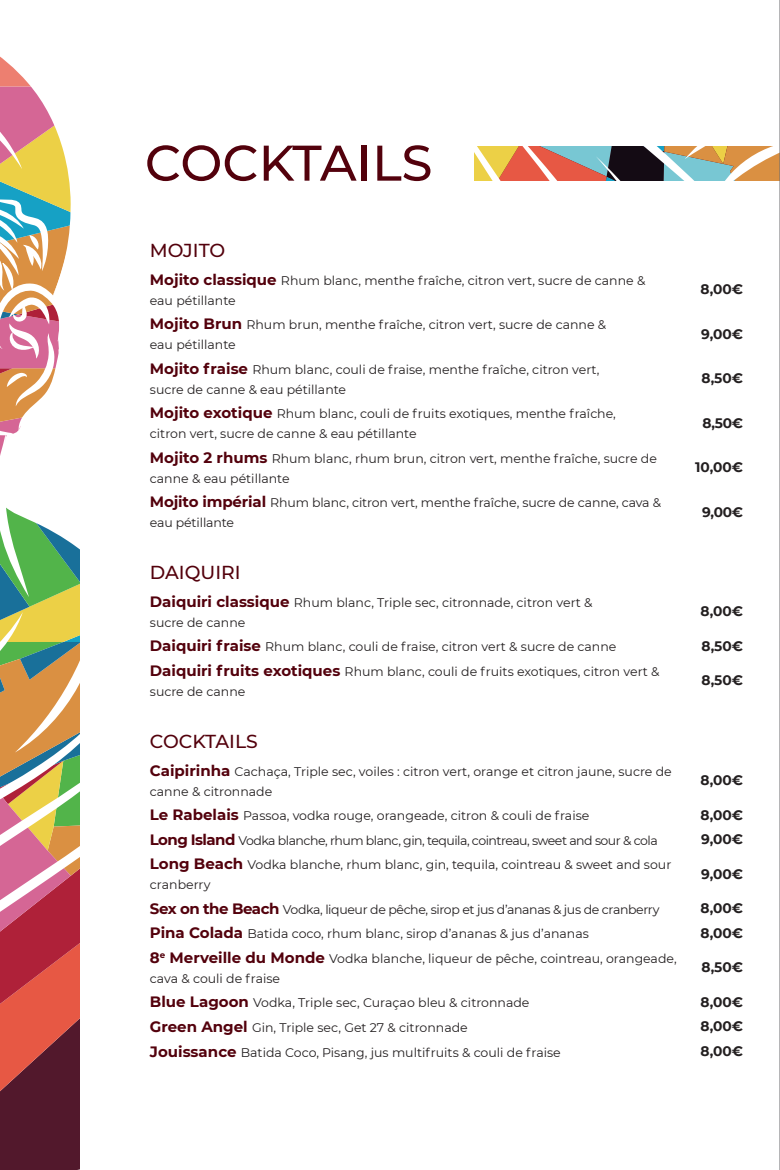
<style>
.page{position:relative;width:780px;height:1170px;background:#fff}
.page>*{position:absolute;margin:0;border:0;box-sizing:border-box;transform-origin:0 0}
.t1{font:500 50px "Montserrat";letter-spacing:-.005em;color:#53010c}
.t2{font:500 18.75px "Montserrat";color:#53010c}
.t3{font:700 13.75px "Montserrat";color:#231f20}
.t4{font:12.5px/20px "Montserrat";color:#231f20}
.t5{font:12.5px "Montserrat";letter-spacing:-.04em;color:#231f20}
.t6{font:12.5px "Montserrat";letter-spacing:-.03em;color:#231f20}
.s1{font-weight:700;font-size:15px;color:#53010c}
</style>
<div class="page">
<svg style="left:0;top:56px;width:80px;height:1113px"></svg>
<svg style="left:474px;top:146px;width:305px;height:35px;background:#ad9175"></svg>
<hr style="left:779px;top:0;width:1px;height:1169px;background:#6c6d70">
<h1 class="t1" style="left:145px;top:132px;width:289px">COCKTAILS</h1>
<h2 class="t2" style="left:150px;top:238px;width:77px">MOJITO</h2>
<p class="t4" style="left:150px;top:270px;width:497px"><span class="s1">Mojito classique</span> Rhum blanc, menthe fraîche, citron vert, sucre de canne &amp; eau pétillante</p>
<p class="t3" style="left:700px;top:281px;width:44px">8,00€</p>
<p class="t4" style="left:150px;top:315px;width:458px"><span class="s1">Mojito Brun</span> Rhum brun, menthe fraîche, citron vert, sucre de canne &amp; eau pétillante</p>
<p class="t3" style="left:701px;top:325px;width:43px">9,00€</p>
<p class="t4" style="left:150px;top:359px;width:451px"><span class="s1">Mojito fraise</span> Rhum blanc, couli de fraise, menthe fraîche, citron vert, sucre de canne &amp; eau pétillante</p>
<p class="t3" style="left:701px;top:370px;width:43px">8,50€</p>
<p class="t4" style="left:150px;top:404px;width:467px"><span class="s1">Mojito exotique</span> Rhum blanc, couli de fruits exotiques, menthe fraîche, citron vert, sucre de canne &amp; eau pétillante</p>
<p class="t3" style="left:702px;top:414px;width:42px">8,50€</p>
<p class="t4" style="left:150px;top:448px;width:508px"><span class="s1">Mojito 2 rhums</span> Rhum blanc, rhum brun, citron vert, menthe fraîche, sucre de canne &amp; eau pétillante</p>
<p class="t3" style="left:695px;top:459px;width:49px">10,00€</p>
<p class="t4" style="left:150px;top:493px;width:512px"><span class="s1">Mojito impérial</span> Rhum blanc, citron vert, menthe fraîche, sucre de canne, cava &amp; eau pétillante</p>
<p class="t3" style="left:702px;top:503px;width:42px">9,00€</p>
<h2 class="t2" style="left:150px;top:560px;width:92px">DAIQUIRI</h2>
<p class="t4" style="left:150px;top:592px;width:444px"><span class="s1">Daiquiri classique</span> Rhum blanc, Triple sec, citronnade, citron vert &amp; sucre de canne</p>
<p class="t3" style="left:700px;top:603px;width:44px">8,00€</p>
<p class="t4" style="left:150px;top:637px;width:468px"><span class="s1">Daiquiri fraise</span> Rhum blanc, couli de fraise, citron vert &amp; sucre de canne</p>
<p class="t3" style="left:701px;top:637px;width:43px">8,50€</p>
<p class="t4" style="left:150px;top:661px;width:511px"><span class="s1">Daiquiri fruits exotiques</span> Rhum blanc, couli de fruits exotiques, citron vert &amp; sucre de canne</p>
<p class="t3" style="left:701px;top:672px;width:43px">8,50€</p>
<h2 class="t2" style="left:150px;top:729px;width:109px">COCKTAILS</h2>
<p class="t4" style="left:150px;top:761px;width:523px"><span class="s1">Caipirinha</span> Cachaça, Triple sec, voiles : citron vert, orange et citron jaune, sucre de canne &amp; citronnade</p>
<p class="t3" style="left:700px;top:771px;width:44px">8,00€</p>
<p class="t4" style="left:150px;top:805px;width:441px"><span class="s1">Le Rabelais</span> Passoa, vodka rouge, orangeade, citron &amp; couli de fraise</p>
<p class="t3" style="left:700px;top:806px;width:44px">8,00€</p>
<p class="t5" style="left:150px;top:832px;width:509px"><span class="s1">Long Island</span> Vodka blanche, rhum blanc, gin, tequila, cointreau, sweet and sour &amp; cola</p>
<p class="t3" style="left:701px;top:830px;width:43px">9,00€</p>
<p class="t4" style="left:150px;top:854px;width:523px"><span class="s1">Long Beach</span> Vodka blanche, rhum blanc, gin, tequila, cointreau &amp; sweet and sour cranberry</p>
<p class="t3" style="left:701px;top:865px;width:43px">9,00€</p>
<p class="t6" style="left:150px;top:901px;width:511px"><span class="s1">Sex on the Beach</span> Vodka, liqueur de pêche, sirop et jus d’ananas &amp; jus de cranberry</p>
<p class="t3" style="left:700px;top:899px;width:44px">8,00€</p>
<p class="t4" style="left:150px;top:923px;width:440px"><span class="s1">Pina Colada</span> Batida coco, rhum blanc, sirop d’ananas &amp; jus d’ananas</p>
<p class="t3" style="left:700px;top:924px;width:44px">8,00€</p>
<p class="t4" style="left:150px;top:948px;width:528px"><span class="s1">8</span><sup>e</sup> <span class="s1">Merveille du Monde</span> Vodka blanche, liqueur de pêche, cointreau, orangeade, cava &amp; couli de fraise</p>
<p class="t3" style="left:701px;top:958px;width:43px">8,50€</p>
<p class="t4" style="left:150px;top:992px;width:381px"><span class="s1">Blue Lagoon</span> Vodka, Triple sec, Curaçao bleu &amp; citronnade</p>
<p class="t3" style="left:700px;top:993px;width:44px">8,00€</p>
<p class="t4" style="left:150px;top:1017px;width:319px"><span class="s1">Green Angel</span> Gin, Triple sec, Get 27 &amp; citronnade</p>
<p class="t3" style="left:700px;top:1017px;width:44px">8,00€</p>
<p class="t4" style="left:150px;top:1041px;width:412px"><span class="s1">Jouissance</span> Batida Coco, Pisang, jus multifruits &amp; couli de fraise</p>
<p class="t3" style="left:700px;top:1042px;width:44px">8,00€</p>
</div>
